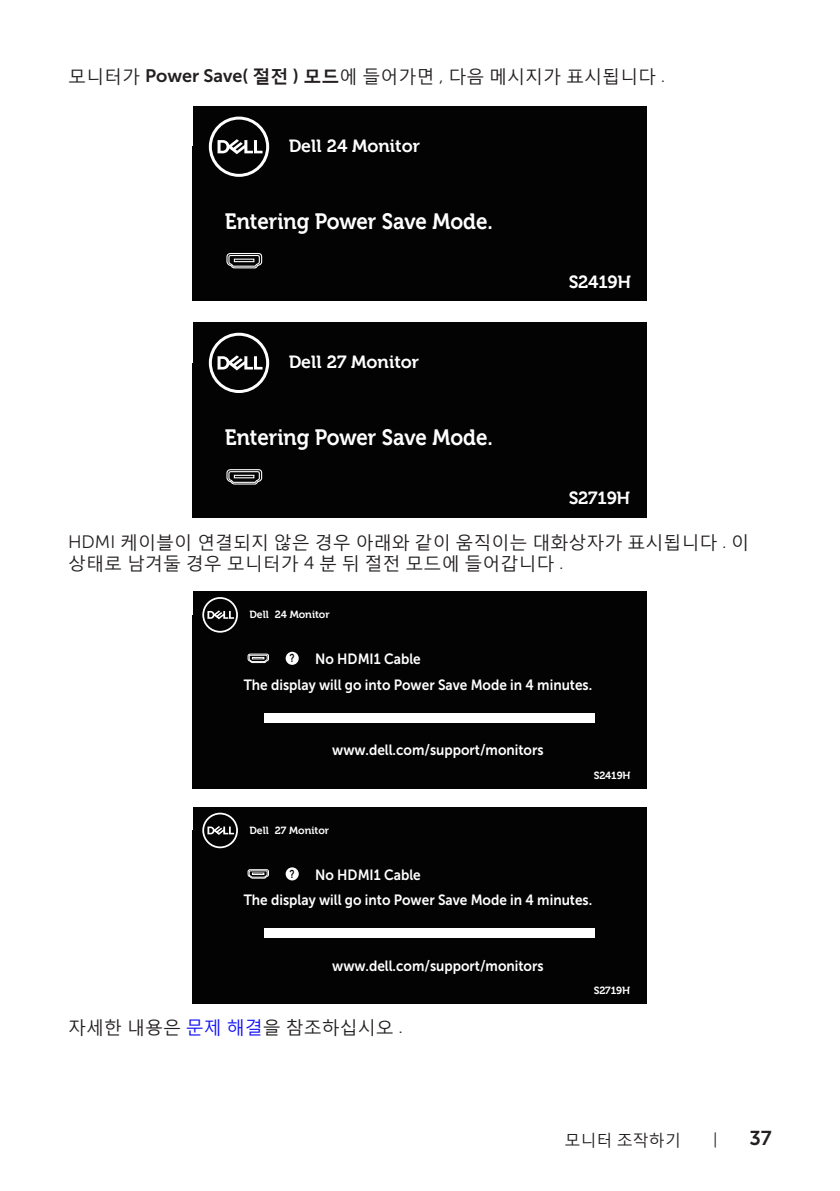
<style>
.page{position:relative;width:840px;height:1191px;background:#fff}
.page>*{position:absolute;margin:0;border:0;box-sizing:border-box;transform-origin:0 0}
.t1{font:700 22.4px "Museo For Dell";color:#fff;scale:.92 1}
.t2{font:20px "Museo Sans For Dell 700";color:#231f20}
.text{font:18px/21.6px "Malgun Gothic";color:#231f20}
.t3{font:700 17.6px "Museo For Dell";color:#fff}
.t4{font:16px "Malgun Gothic";color:#231f20}
.t5{font:16px "Museo Sans For Dell 300";color:#231f20}
.t6{font:14.8px/25.6px "Museo Sans For Dell 700";color:#fff;scale:.92 1}
.t7{font:700 11.2px "Arial";color:#030303;scale:.73 1}
.t8{font:700 10.4px "Museo For Dell";color:#fff}
.s1{font-family:"Museo Sans For Dell 700"}
.s2{font-weight:700}
.s3{font-family:"Museo Sans For Dell 300"}
.s4{color:#1111f6}
</style>
<div class="page">
<div style="left:193px;top:147px;width:453px;height:154px;background:#030303"></div>
<div style="left:193px;top:106px;width:453px;height:82px;background:#030303"></div>
<svg style="left:209px;top:117px;width:60px;height:60px"></svg>
<svg style="left:226px;top:253px;width:36px;height:16px"></svg>
<div style="left:193px;top:363px;width:453px;height:154px;background:#030303"></div>
<div style="left:193px;top:322px;width:453px;height:82px;background:#030303"></div>
<svg style="left:209px;top:333px;width:60px;height:60px"></svg>
<svg style="left:226px;top:469px;width:36px;height:16px"></svg>
<div style="left:193px;top:615px;width:453px;height:173px;background:#030303"></div>
<div style="left:193px;top:591px;width:453px;height:48px;background:#030303"></div>
<svg style="left:202px;top:597px;width:36px;height:35px"></svg>
<div style="left:264px;top:712px;width:331px;height:10px;background:#fff"></div>
<div style="left:285px;top:652px;width:13px;height:13px;background:#fff;border-radius:50%"></div>
<svg style="left:247px;top:653px;width:22px;height:10px"></svg>
<div style="left:193px;top:830px;width:453px;height:174px;background:#030303"></div>
<div style="left:193px;top:806px;width:453px;height:48px;background:#030303"></div>
<svg style="left:202px;top:812px;width:36px;height:36px"></svg>
<div style="left:264px;top:928px;width:331px;height:10px;background:#fff"></div>
<div style="left:285px;top:867px;width:13px;height:13px;background:#fff;border-radius:50%"></div>
<svg style="left:247px;top:869px;width:22px;height:9px"></svg>
<p class="text" style="left:68px;top:65px;width:598px">모니터가 <span class="s1">Power Save(</span> <span class="s2">절전</span> <span class="s1">)</span> <span class="s2">모드</span>에 들어가면 <span class="s3">,</span> 다음 메시지가 표시됩니다 <span class="s3">.</span></p>
<p class="t3" style="left:289px;top:136px;width:133px">Dell 24 Monitor</p>
<p class="t1" style="left:225px;top:209px;width:293px">Entering Power Save Mode.</p>
<p class="t3" style="left:289px;top:352px;width:132px">Dell 27 Monitor</p>
<p class="t1" style="left:225px;top:425px;width:293px">Entering Power Save Mode.</p>
<p class="t3" style="left:568px;top:272px;width:64px">S2419H</p>
<p class="t3" style="left:568px;top:488px;width:63px">S2719H</p>
<p class="text" style="left:68px;top:531px;width:682px"><span class="s3">HDMI</span> 케이블이 연결되지 않은 경우 아래와 같이 움직이는 대화상자가 표시됩니다 <span class="s3">.</span> 이 상태로 남겨둘 경우 모니터가 <span class="s3">4</span> 분 뒤 절전 모드에 들어갑니다 <span class="s3">.</span></p>
<p class="t8" style="left:249px;top:608px;width:82px">Dell 24 Monitor</p>
<p class="t6" style="left:244px;top:646px;width:380px;text-indent:71px">No HDMI1 Cable<br>The display will go into Power Save Mode in 4 minutes.</p>
<p class="t7" style="left:289px;top:651px;width:8px">?</p>
<p class="t6" style="left:332px;top:737px;width:231px">www.dell.com/support/monitors</p>
<p class="t8" style="left:593px;top:769px;width:38px">S2419H</p>
<p class="t8" style="left:249px;top:824px;width:81px">Dell 27 Monitor</p>
<p class="t6" style="left:244px;top:861px;width:380px;text-indent:71px">No HDMI1 Cable<br>The display will go into Power Save Mode in 4 minutes.</p>
<p class="t7" style="left:289px;top:866px;width:8px">?</p>
<p class="t6" style="left:332px;top:953px;width:231px">www.dell.com/support/monitors</p>
<p class="text" style="left:68px;top:1016px;width:336px">자세한 내용은 <span class="s4">문제 해결</span>을 참조하십시오 <span class="s3">.</span></p>
<p class="t8" style="left:593px;top:984px;width:38px">S2719H</p>
<p class="t4" style="left:564px;top:1129px;width:118px">모니터 조작하기</p>
<p class="t5" style="left:712px;top:1130px;width:6px">|</p>
<h2 class="t2" style="left:749px;top:1126px;width:24px">37</h2>
</div>
